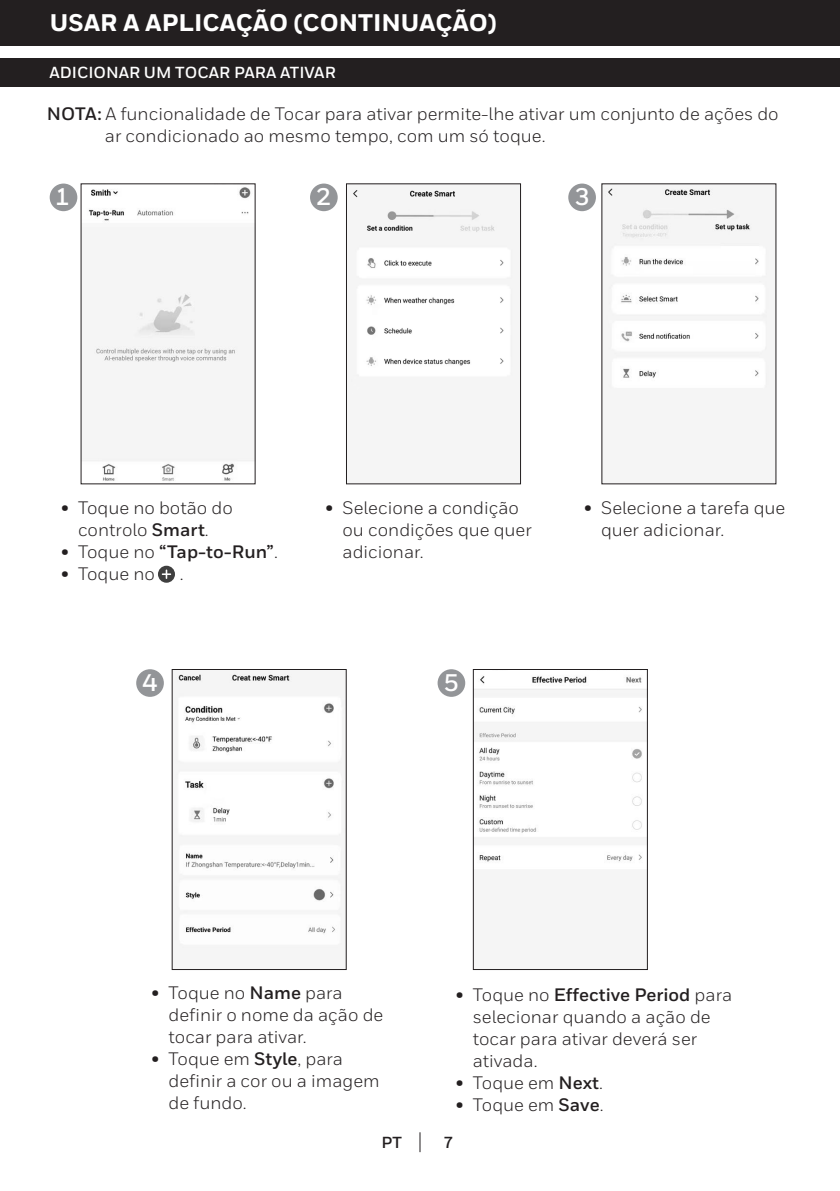
<style>
.page{position:relative;width:840px;height:1191px;background:#fff}
.page>*{position:absolute;margin:0;border:0;box-sizing:border-box;transform-origin:0 0}
.t1{font:800 24px "Honeywell Sans";color:#fff}
.t2{font:700 24px "Honeywell Sans";color:#fff}
.t3{font:18px/22px "Honeywell Sans";color:#231f20}
.t4{font:700 18px "Honeywell Sans";color:#231f20}
.t5{font:700 16px "Honeywell Sans";color:#fff}
.t6{font:700 16px "Honeywell Sans";color:#231f20}
.s1{font-weight:700}
.s2{font-weight:400}
</style>
<div class="page">
<img style="left:83px;top:187px;width:170px;height:294px">
<img style="left:351px;top:189px;width:162px;height:193px">
<div style="left:346px;top:183px;width:174px;height:301px;border:1px solid #231f20"></div>
<img style="left:604px;top:188px;width:165px;height:201px">
<img style="left:175px;top:671px;width:169px;height:277px">
<img style="left:475px;top:676px;width:170px;height:186px">
<div style="left:473px;top:669px;width:174px;height:300px;border:1px solid #231f20"></div>
<svg style="left:419px;top:1132px;width:1px;height:20px"></svg>
<div style="left:1px;top:0;width:838px;height:45px;background:#231f20"></div>
<div style="left:1px;top:58px;width:838px;height:28px;background:#231f20"></div>
<div style="left:50px;top:183px;width:27px;height:28px;background:#939598;border-radius:50%"></div>
<div style="left:310px;top:183px;width:27px;height:28px;background:#939598;border-radius:50%"></div>
<div style="left:568px;top:183px;width:27px;height:28px;background:#939598;border-radius:50%"></div>
<div style="left:136px;top:669px;width:28px;height:28px;background:#939598;border-radius:50%"></div>
<div style="left:437px;top:669px;width:28px;height:28px;background:#939598;border-radius:50%"></div>
<div style="left:158px;top:566px;width:17px;height:17px;background:#3f3f3f;border-radius:50%"></div>
<svg style="left:162px;top:569px;width:9px;height:10px"></svg>
<p class="t1" style="left:50px;top:8px;width:448px">USAR A APLICAÇÃO (CONTINUAÇÃO)</p>
<p class="t5" style="left:49px;top:63px;width:288px">ADICIONAR UM TOCAR PARA ATIVAR</p>
<p class="t3" style="left:47px;top:103px;width:733px"><span class="s1">NOTA:</span> A funcionalidade de Tocar para ativar permite-lhe ativar um conjunto de ações do</p>
<p class="t3" style="left:105px;top:125px;width:442px">ar condicionado ao mesmo tempo, com um só toque.</p>
<p class="t2" style="left:55px;top:182px;width:16px">1</p>
<p class="t2" style="left:316px;top:182px;width:16px">2</p>
<p class="t2" style="left:574px;top:182px;width:16px">3</p>
<p class="t3" style="left:61px;top:497px;width:173px;text-align:center"><span class="s1">•</span> Toque no botão do controlo <span class="s1">Smart</span>.</p>
<p class="t4" style="left:61px;top:541px;width:218px">• <span class="s2">Toque no</span> “Tap-to-Run”<span class="s2">.</span></p>
<p class="t3" style="left:61px;top:563px;width:95px"><span class="s1">•</span> Toque no</p>
<p class="t3" style="left:180px;top:563px;width:5px">.</p>
<p class="t2" style="left:142px;top:668px;width:16px">4</p>
<p class="t3" style="left:342px;top:497px;width:191px;text-indent:-17px"><span class="s1">•</span> Selecione a condição ou condições que quer adicionar.</p>
<p class="t3" style="left:600px;top:497px;width:186px;text-indent:-17px"><span class="s1">•</span> Selecione a tarefa que quer adicionar.</p>
<p class="t2" style="left:443px;top:668px;width:16px">5</p>
<p class="t3" style="left:168px;top:982px;width:216px;text-indent:-17px"><span class="s1">•</span> Toque no <span class="s1">Name</span> para definir o nome da ação de tocar para ativar.</p>
<p class="t3" style="left:168px;top:1048px;width:212px;text-indent:-17px"><span class="s1">•</span> Toque em <span class="s1">Style</span>, para definir a cor ou a imagem de fundo.</p>
<p class="t3" style="left:472px;top:983px;width:261px;text-indent:-17px"><span class="s1">•</span> Toque no <span class="s1">Effective Period</span> para selecionar quando a ação de tocar para ativar deverá ser ativada.</p>
<p class="t3" style="left:455px;top:1071px;width:149px"><span class="s1">•</span> Toque em <span class="s1">Next</span>.</p>
<p class="t3" style="left:455px;top:1093px;width:149px"><span class="s1">•</span> Toque em <span class="s1">Save</span>.</p>
<p class="t6" style="left:381px;top:1132px;width:22px">PT</p>
<p class="t6" style="left:443px;top:1132px;width:11px">7</p>
</div>
